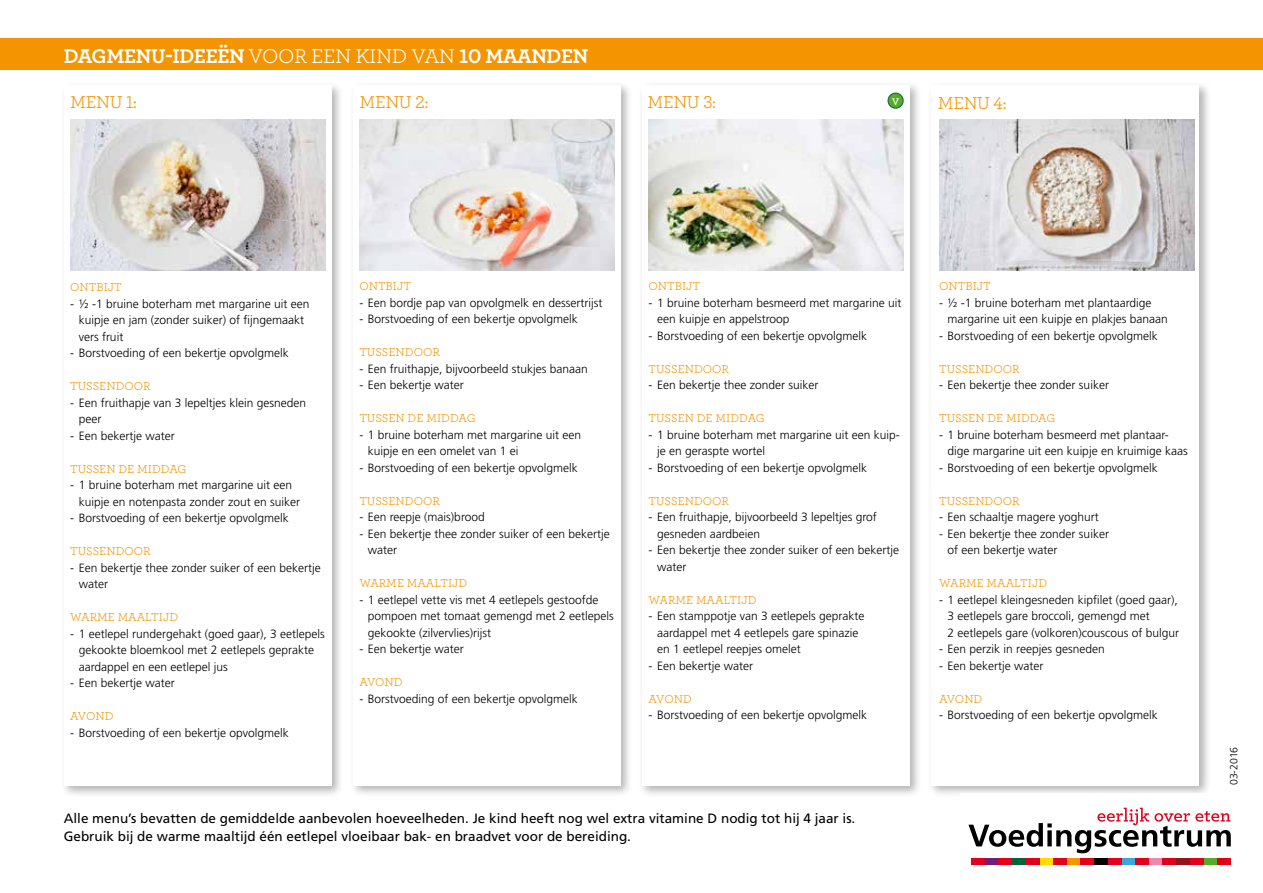
<style>
.page{position:relative;width:1263px;height:893px;background:#fff}
.page>*{position:absolute;margin:0;border:0;box-sizing:border-box;transform-origin:0 0}
.t1{font:700 21px "Archer";letter-spacing:-.02em;color:#fff}
.t2{font:18px "Archer";letter-spacing:-.02em;color:#f39400}
.t3{font:13.5px/18px "Frutiger";color:#000}
.t4{font:300 12px/16.5px "Frutiger";color:#000}
.t5{font:12px "Archer";color:#f39400}
.t6{font:300 10.5px "Frutiger";color:#000}
.t7{font:600 10.2px "Archer";color:#fff}
.s1{font-weight:400}
</style>
<div class="page">
<div style="left:60px;top:81px;width:284px;height:717px;background:#000;opacity:.3"></div>
<div style="left:64px;top:85px;width:268px;height:700px;background:#fff"></div>
<div style="left:349px;top:81px;width:284px;height:717px;background:#000;opacity:.3"></div>
<div style="left:353px;top:85px;width:268px;height:700px;background:#fff"></div>
<div style="left:638px;top:81px;width:284px;height:717px;background:#000;opacity:.3"></div>
<div style="left:642px;top:85px;width:268px;height:700px;background:#fff"></div>
<div style="left:927px;top:81px;width:284px;height:717px;background:#000;opacity:.3"></div>
<div style="left:931px;top:85px;width:268px;height:700px;background:#fff"></div>
<div style="left:0;top:38px;width:1263px;height:32px;background:#f39400"></div>
<img style="left:70px;top:119px;width:255px;height:152px">
<img style="left:648px;top:119px;width:256px;height:152px">
<img style="left:359px;top:119px;width:255px;height:152px">
<img style="left:939px;top:119px;width:255px;height:152px">
<div style="left:960px;top:793px;width:286px;height:82px;background:#fff"></div>
<div style="left:985px;top:858px;width:14px;height:6px;background:#6d1f80"></div>
<div style="left:1012px;top:858px;width:14px;height:6px;background:#00643c"></div>
<div style="left:1040px;top:858px;width:13px;height:6px;background:#fd0"></div>
<div style="left:1067px;top:858px;width:13px;height:6px;background:#f39400"></div>
<div style="left:1149px;top:858px;width:13px;height:6px;background:#ed87b2"></div>
<div style="left:1094px;top:858px;width:14px;height:6px;background:#000"></div>
<div style="left:1121px;top:858px;width:14px;height:6px;background:#39a9dc"></div>
<div style="left:1176px;top:858px;width:14px;height:6px;background:#93141a"></div>
<div style="left:1203px;top:858px;width:14px;height:6px;background:#57ab27"></div>
<div style="left:971px;top:858px;width:14px;height:6px;background:#e2001a"></div>
<div style="left:999px;top:858px;width:13px;height:6px;background:#e2001a"></div>
<div style="left:1026px;top:858px;width:14px;height:6px;background:#e2001a"></div>
<div style="left:1053px;top:858px;width:14px;height:6px;background:#e2001a"></div>
<div style="left:1080px;top:858px;width:14px;height:6px;background:#e2001a"></div>
<div style="left:1162px;top:858px;width:14px;height:6px;background:#e2001a"></div>
<div style="left:1108px;top:858px;width:13px;height:6px;background:#e2001a"></div>
<div style="left:1135px;top:858px;width:14px;height:6px;background:#e2001a"></div>
<div style="left:1190px;top:858px;width:13px;height:6px;background:#e2001a"></div>
<div style="left:1217px;top:858px;width:14px;height:6px;background:#e2001a"></div>
<svg style="left:968px;top:808px;width:263px;height:45px"></svg>
<div style="left:888px;top:93px;width:15px;height:15px;background:#57ab27;border-radius:50%"></div>
<div style="left:887px;top:93px;width:17px;height:16px;border:1px solid #00643c;border-radius:50%"></div>
<h1 class="t1" style="left:64px;top:39px;width:526px">DAGMENU-IDEEËN <span class="s1">VOOR EEN KIND VAN</span> 10 MAANDEN</h1>
<h2 class="t2" style="left:70px;top:90px;width:68px">MENU 1:</h2>
<h2 class="t2" style="left:359px;top:90px;width:71px">MENU 2:</h2>
<h2 class="t2" style="left:647px;top:90px;width:70px">MENU 3:</h2>
<h2 class="t2" style="left:938px;top:90px;width:70px">MENU 4:</h2>
<p class="t7" style="left:892px;top:94px;width:9px">V</p>
<p class="t5" style="left:70px;top:279px;width:53px">ONTBIJT</p>
<p class="t4" style="left:79px;top:295px;width:232px;text-indent:-9px">- ½ -1 bruine boterham met margarine uit een kuipje en jam (zonder suiker) of fijngemaakt vers fruit</p>
<p class="t4" style="left:70px;top:345px;width:220px">- Borstvoeding of een bekertje opvolgmelk</p>
<p class="t5" style="left:70px;top:378px;width:82px">TUSSENDOOR</p>
<p class="t4" style="left:79px;top:394px;width:229px;text-indent:-9px">- Een fruithapje van 3 lepeltjes klein gesneden peer</p>
<p class="t4" style="left:70px;top:427px;width:106px">- Een bekertje water</p>
<p class="t5" style="left:70px;top:460px;width:118px">TUSSEN DE MIDDAG</p>
<p class="t4" style="left:79px;top:477px;width:223px;text-indent:-9px">- 1 bruine boterham met margarine uit een kuipje en notenpasta zonder zout en suiker</p>
<p class="t4" style="left:70px;top:510px;width:220px">- Borstvoeding of een bekertje opvolgmelk</p>
<p class="t5" style="left:70px;top:543px;width:82px">TUSSENDOOR</p>
<p class="t4" style="left:79px;top:559px;width:244px;text-indent:-9px">- Een bekertje thee zonder suiker of een bekertje water</p>
<p class="t5" style="left:70px;top:609px;width:110px">WARME MAALTIJD</p>
<p class="t4" style="left:79px;top:625px;width:248px;text-indent:-9px">- 1 eetlepel rundergehakt (goed gaar), 3 eetlepels gekookte bloemkool met 2 eetlepels geprakte aardappel en een eetlepel jus</p>
<p class="t4" style="left:70px;top:675px;width:106px">- Een bekertje water</p>
<p class="t5" style="left:70px;top:708px;width:45px">AVOND</p>
<p class="t4" style="left:70px;top:724px;width:220px">- Borstvoeding of een bekertje opvolgmelk</p>
<p class="t5" style="left:359px;top:278px;width:53px">ONTBIJT</p>
<p class="t4" style="left:359px;top:294px;width:245px">- Een bordje pap van opvolgmelk en dessertrijst</p>
<p class="t4" style="left:359px;top:311px;width:220px">- Borstvoeding of een bekertje opvolgmelk</p>
<p class="t5" style="left:359px;top:344px;width:82px">TUSSENDOOR</p>
<p class="t4" style="left:359px;top:360px;width:230px">- Een fruithapje, bijvoorbeeld stukjes banaan</p>
<p class="t4" style="left:359px;top:377px;width:106px">- Een bekertje water</p>
<p class="t5" style="left:359px;top:410px;width:118px">TUSSEN DE MIDDAG</p>
<p class="t4" style="left:368px;top:426px;width:215px;text-indent:-9px">- 1 bruine boterham met margarine uit een kuipje en een omelet van 1 ei</p>
<p class="t4" style="left:359px;top:459px;width:220px">- Borstvoeding of een bekertje opvolgmelk</p>
<p class="t5" style="left:359px;top:493px;width:82px">TUSSENDOOR</p>
<p class="t4" style="left:359px;top:509px;width:127px">- Een reepje (mais)brood</p>
<p class="t4" style="left:368px;top:525px;width:244px;text-indent:-9px">- Een bekertje thee zonder suiker of een bekertje water</p>
<p class="t5" style="left:359px;top:575px;width:110px">WARME MAALTIJD</p>
<p class="t4" style="left:368px;top:591px;width:248px;text-indent:-9px">- 1 eetlepel vette vis met 4 eetlepels gestoofde pompoen met tomaat gemengd met 2 eetlepels gekookte (zilvervlies)rijst</p>
<p class="t4" style="left:359px;top:641px;width:106px">- Een bekertje water</p>
<p class="t5" style="left:359px;top:674px;width:45px">AVOND</p>
<p class="t4" style="left:359px;top:690px;width:220px">- Borstvoeding of een bekertje opvolgmelk</p>
<p class="t5" style="left:648px;top:278px;width:53px">ONTBIJT</p>
<p class="t4" style="left:657px;top:294px;width:246px;text-indent:-9px">- 1 bruine boterham besmeerd met margarine uit een kuipje en appelstroop</p>
<p class="t4" style="left:648px;top:327px;width:220px">- Borstvoeding of een bekertje opvolgmelk</p>
<p class="t5" style="left:648px;top:361px;width:82px">TUSSENDOOR</p>
<p class="t4" style="left:648px;top:377px;width:171px">- Een bekertje thee zonder suiker</p>
<p class="t5" style="left:648px;top:410px;width:118px">TUSSEN DE MIDDAG</p>
<p class="t4" style="left:657px;top:426px;width:244px;text-indent:-9px">- 1 bruine boterham met margarine uit een kuip&shy;je en geraspte wortel</p>
<p class="t4" style="left:648px;top:459px;width:220px">- Borstvoeding of een bekertje opvolgmelk</p>
<p class="t5" style="left:648px;top:493px;width:82px">TUSSENDOOR</p>
<p class="t4" style="left:657px;top:509px;width:221px;text-indent:-9px">- Een fruithapje, bijvoorbeeld 3 lepeltjes grof gesneden aardbeien</p>
<p class="t4" style="left:657px;top:542px;width:244px;text-indent:-9px">- Een bekertje thee zonder suiker of een bekertje water</p>
<p class="t5" style="left:648px;top:592px;width:110px">WARME MAALTIJD</p>
<p class="t4" style="left:657px;top:608px;width:209px;text-indent:-9px">- Een stamppotje van 3 eetlepels geprakte aardappel met 4 eetlepels gare spinazie en 1 eetlepel reepjes omelet</p>
<p class="t4" style="left:648px;top:657px;width:106px">- Een bekertje water</p>
<p class="t5" style="left:648px;top:691px;width:45px">AVOND</p>
<p class="t4" style="left:648px;top:707px;width:220px">- Borstvoeding of een bekertje opvolgmelk</p>
<p class="t3" style="left:64px;top:809px;width:793px">Alle menu’s bevatten de gemiddelde aanbevolen hoeveelheden. Je kind heeft nog wel extra vitamine D nodig tot hij 4 jaar is.<br>Gebruik bij de warme maaltijd één eetlepel vloeibaar bak- en braadvet voor de bereiding.</p>
<p class="t5" style="left:939px;top:278px;width:53px">ONTBIJT</p>
<p class="t4" style="left:948px;top:294px;width:222px;text-indent:-9px">- ½ -1 bruine boterham met plantaardige margarine uit een kuipje en plakjes banaan</p>
<p class="t4" style="left:939px;top:327px;width:220px">- Borstvoeding of een bekertje opvolgmelk</p>
<p class="t5" style="left:939px;top:361px;width:82px">TUSSENDOOR</p>
<p class="t4" style="left:939px;top:377px;width:171px">- Een bekertje thee zonder suiker</p>
<p class="t5" style="left:939px;top:410px;width:118px">TUSSEN DE MIDDAG</p>
<p class="t4" style="left:948px;top:426px;width:242px;text-indent:-9px">- 1 bruine boterham besmeerd met plantaar&shy;dige margarine uit een kuipje en kruimige kaas</p>
<p class="t4" style="left:939px;top:459px;width:220px">- Borstvoeding of een bekertje opvolgmelk</p>
<p class="t5" style="left:939px;top:493px;width:82px">TUSSENDOOR</p>
<p class="t4" style="left:939px;top:509px;width:161px">- Een schaaltje magere yoghurt</p>
<p class="t4" style="left:948px;top:525px;width:163px;text-indent:-9px">- Een bekertje thee zonder suiker of een bekertje water</p>
<p class="t5" style="left:939px;top:575px;width:110px">WARME MAALTIJD</p>
<p class="t4" style="left:948px;top:591px;width:233px;text-indent:-9px">- 1 eetlepel kleingesneden kipfilet (goed gaar),<br>3 eetlepels gare broccoli, gemengd met<br>2 eetlepels gare (volkoren)couscous of bulgur</p>
<p class="t4" style="left:939px;top:641px;width:167px">- Een perzik in reepjes gesneden</p>
<p class="t4" style="left:939px;top:657px;width:106px">- Een bekertje water</p>
<p class="t5" style="left:939px;top:691px;width:45px">AVOND</p>
<p class="t4" style="left:939px;top:707px;width:220px">- Borstvoeding of een bekertje opvolgmelk</p>
<p class="t6" style="left:1228px;top:785px;width:40px;rotate:-90deg">03-2016</p>
</div>
